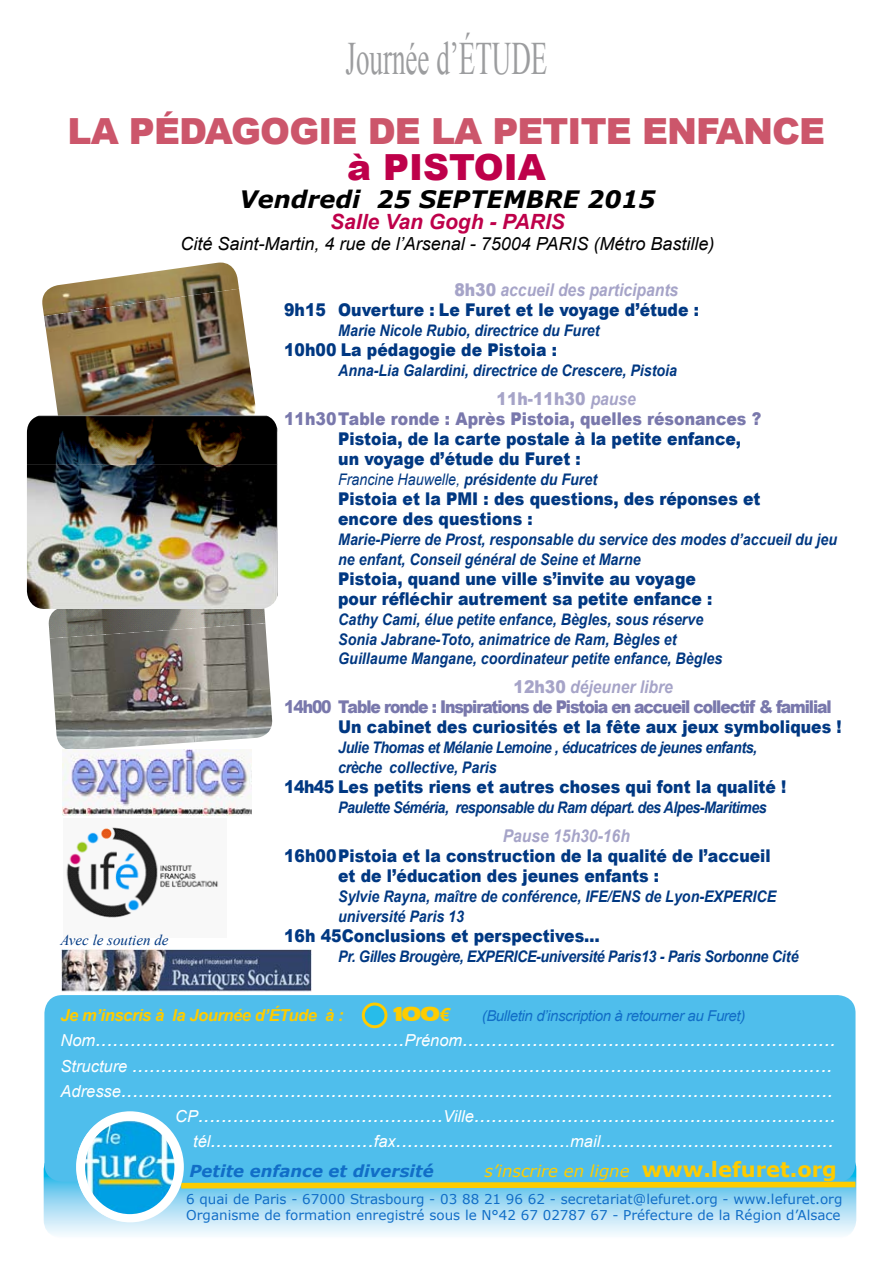
<style>
.page{position:relative;width:893px;height:1263px;background:#fff}
.page>*{position:absolute;margin:0;border:0;box-sizing:border-box;transform-origin:0 0}
.t1{font:46.5px "Times New Roman";color:#9c9d9f;scale:.58 1}
.t2{font:900 36px "Arial";letter-spacing:-.025em;color:#cc566b}
.t3{font:900 36px "Arial";color:#be004a}
.t4{font:italic 700 24px "Verdana";color:#000}
.t5{font:italic 21px/25.2px "Arial";color:#fff;text-align:right}
.t6{font:italic 700 21px "Arial";color:#be004a}
.t7{font:italic 18px "Arial";color:#000}
.t8{font:18px "Reservoir Grunge";color:#fecc00}
.t9{font:900 17.55px/20px "Arial";color:#003882;scale:.89 1}
.t10{font:900 17.55px/20px "Arial";letter-spacing:-.07em;color:#7978ac;scale:.89 1}
.t11{font:900 17.55px/20px "Arial";color:#7978ac;scale:.89 1}
.t12{font:italic 700 17.55px "Arial";color:#a6a4c8;scale:.89 1}
.t13{font:italic 16.5px "Verdana";color:#fecc00}
.t14{font:italic 700 16.5px "Arial";letter-spacing:-.025em;color:#fecc00}
.t15{font:italic 700 16.5px "Verdana";color:#116ec7}
.t16{font:italic 700 15.9px/20px "Arial";color:#003882;scale:.89 1}
.t17{font:italic 700 15.9px/20px "Arial";letter-spacing:-.03em;color:#003882;scale:.89 1}
.t18{font:italic 700 15.9px "Arial";letter-spacing:-.025em;color:#003882;scale:.89 1}
.t19{font:italic 700 15.9px "Arial";letter-spacing:-.035em;color:#003882;scale:.89 1}
.t20{font:italic 15.9px "Arial";color:#003882;scale:.89 1}
.t21{font:italic 15px "Arial";letter-spacing:-.025em;color:#116ec7}
.t22{font:italic 15px "Times New Roman";color:#003882}
.t23{font:13.5px/16.2px "Verdana";color:#116ec7}
.s1{color:#a6a4c8}
.s2{font-weight:700;font-style:italic;color:#a6a4c8}
.s3{font-weight:700}
.s4{font-family:"Arial";font-weight:700;font-style:italic}
.s5{font-size:16.5px}
.s6{font-size:18px}
.s7{font-weight:700;font-style:normal;font-size:21px}
</style>
<div class="page">
<svg style="left:44px;top:1173px;width:811px;height:62px;background:#b9e3f6"></svg>
<div style="left:44px;top:1151px;width:812px;height:87px;border:2px solid #fff;border-radius:18px"></div>
<div style="left:44px;top:995px;width:811px;height:187px;background:#4fbeec;border-radius:18px"></div>
<svg style="left:179px;top:1179px;width:678px;height:12px"></svg>
<div style="left:76px;top:1111px;width:108px;height:111px;background:#fff;border-radius:50%"></div>
<img style="left:85px;top:1121px;width:89px;height:93px">
<div style="left:363px;top:1004px;width:23px;height:23px;background:#27bcea;border-radius:50%"></div>
<div style="left:362px;top:1002px;width:25px;height:26px;border:3px solid #fecc00;border-radius:50%"></div>
<img style="left:66px;top:827px;width:153px;height:91px">
<img style="left:61px;top:949px;width:251px;height:42px">
<img style="left:50px;top:623px;width:223px;height:128px">
<img style="left:48px;top:609px;width:217px;height:29px">
<img style="left:44px;top:289px;width:214px;height:127px">
<img style="left:42px;top:263px;width:197px;height:53px">
<img style="left:27px;top:416px;width:251px;height:193px">
<img style="left:62px;top:750px;width:189px;height:65px">
<h1 class="t1" style="left:346px;top:27px;width:349px">Journée d’ÉTUDE</h1>
<h2 class="t2" style="left:68px;top:105px;width:759px">LA PÉDAGOGIE DE LA PETITE ENFANCE</h2>
<h2 class="t3" style="left:347px;top:141px;width:200px">à PISTOIA</h2>
<p class="t4" style="left:239px;top:183px;width:418px">Vendredi 25 SEPTEMBRE 2015</p>
<p class="t6" style="left:330px;top:208px;width:236px">Salle Van Gogh - PARIS</p>
<p class="t7" style="left:181px;top:232px;width:535px">Cité Saint-Martin, 4 rue de l’Arsenal - 75004 PARIS (Métro Bastille)</p>
<p class="t9" style="left:284px;top:280px;width:467px;text-indent:170px"><span class="s1">8h30</span> <span class="s2">accueil des participants<br></span>9h15 Ouverture : Le Furet et le voyage d’étude :</p>
<p class="t16" style="left:338px;top:321px;width:295px">Marie Nicole Rubio, directrice du Furet</p>
<p class="t9" style="left:284px;top:339px;width:308px">10h00 La pédagogie de Pistoia :</p>
<p class="t16" style="left:338px;top:361px;width:382px">Anna-Lia Galardini, directrice de Crescere, Pistoia</p>
<p class="t11" style="left:284px;top:388px;width:538px;text-indent:212px"><span class="s1">11h-11h30</span> <span class="s2">pause<br></span>11h30Table ronde : Après Pistoia, quelles résonances ?</p>
<p class="t9" style="left:338px;top:428px;width:454px">Pistoia, de la carte postale à la petite enfance, un voyage d’étude du Furet :</p>
<p class="t20" style="left:338px;top:469px;width:292px">Francine Hauwelle, <span class="s3">présidente du Furet</span></p>
<p class="t9" style="left:338px;top:488px;width:476px">Pistoia et la PMI : des questions, des réponses et encore des questions :</p>
<p class="t16" style="left:338px;top:530px;width:562px">Marie-Pierre de Prost, responsable du service des modes d’accueil du jeu ne enfant, Conseil général de Seine et Marne</p>
<p class="t9" style="left:338px;top:568px;width:422px">Pistoia, quand une ville s’invite au voyage pour réfléchir autrement sa petite enfance :</p>
<p class="t16" style="left:338px;top:610px;width:433px">Cathy Cami, élue petite enfance, Bègles, sous réserve<br>Sonia Jabrane-Toto, animatrice de Ram, Bègles et<br>Guillaume Mangane, coordinateur petite enfance, Bègles</p>
<p class="t10" style="left:284px;top:677px;width:617px;text-indent:229px"><span class="s1">12h30</span> <span class="s2">déjeuner libre<br></span>14h00 Table ronde : Inspirations de Pistoia en accueil collectif &amp; familial</p>
<p class="t9" style="left:338px;top:716px;width:567px">Un cabinet des curiosités et la fête aux jeux symboliques !</p>
<p class="t17" style="left:338px;top:738px;width:472px">Julie Thomas et Mélanie Lemoine , éducatrices de jeunes enfants, crèche collective, Paris</p>
<p class="t9" style="left:284px;top:776px;width:566px">14h45 Les petits riens et autres choses qui font la qualité !</p>
<p class="t19" style="left:338px;top:797px;width:483px">Paulette Séméria, responsable du Ram départ. des Alpes-Maritimes</p>
<p class="t12" style="left:503px;top:824px;width:144px">Pause 15h30-16h</p>
<p class="t9" style="left:338px;top:845px;width:487px;text-indent:-54px">16h00Pistoia et la construction de la qualité de l’accueil et de l’éducation des jeunes enfants :</p>
<p class="t16" style="left:338px;top:887px;width:494px">Sylvie Rayna, maître de conférence, IFE/ENS de Lyon-EXPERICE université Paris 13</p>
<p class="t9" style="left:284px;top:925px;width:356px">16h 45Conclusions et perspectives…</p>
<p class="t18" style="left:338px;top:946px;width:519px">Pr. Gilles Brougère, EXPERICE-université Paris13 - Paris Sorbonne Cité</p>
<p class="t22" style="left:61px;top:930px;width:109px">Avec le soutien de</p>
<p class="t14" style="left:61px;top:1005px;width:284px">Je m’inscris à la Journée d’ÉTude à :</p>
<p class="t8" style="left:394px;top:1004px;width:58px">100<span class="s4">€</span></p>
<p class="t21" style="left:482px;top:1006px;width:265px">(Bulletin d’inscription à retourner au Furet)</p>
<p class="t5" style="left:61px;top:1027px;width:777px"><span class="s5">Nom</span>.....................................................<span class="s5">Prénom</span>................................................................<br><span class="s5">Structure</span> ........................................................................................................................<br><span class="s5">Adresse</span>..........................................................................................................................<br><span class="s5">CP</span>..........................................<span class="s5">Ville</span>.............................................................. <span class="s5">tél</span>............................<span class="s5">fax</span>.............................<span class="s6">.</span><span class="s5">mail</span>........................................</p>
<p class="t15" style="left:189px;top:1160px;width:246px">Petite enfance et diversité</p>
<p class="t13" style="left:484px;top:1161px;width:354px">s’inscrire en ligne <span class="s7">www.lefuret.org</span></p>
<p class="t23" style="left:186px;top:1191px;width:658px">6 quai de Paris - 67000 Strasbourg - 03 88 21 96 62 - secretariat@lefuret.org - www.lefuret.org<br>Organisme de formation enregistré sous le N°42 67 02787 67 - Préfecture de la Région d’Alsace</p>
</div>
